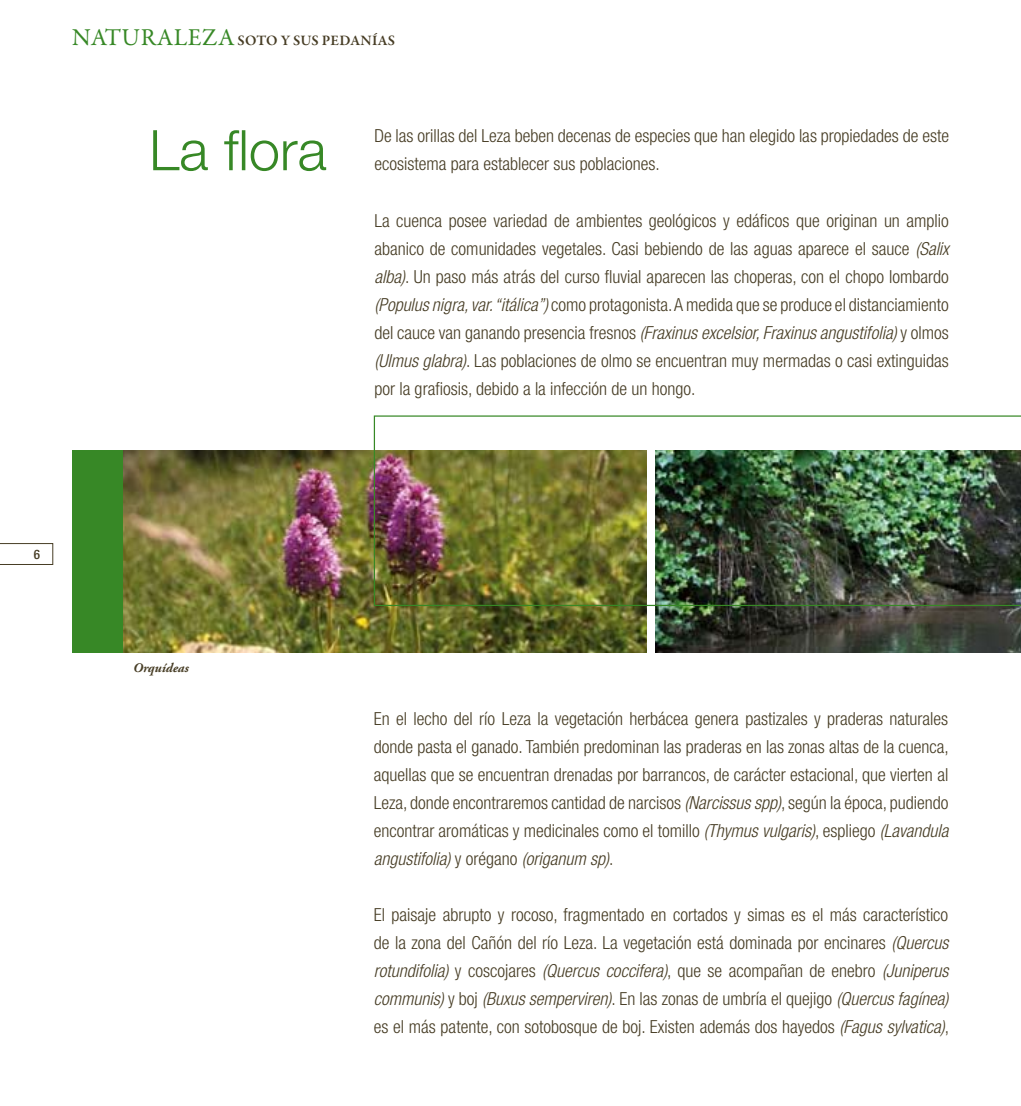
<style>
.page{position:relative;width:1021px;height:1106px;background:#fff}
.page>*{position:absolute;margin:0;border:0;box-sizing:border-box;transform-origin:0 0}
.t1{font:300 56px "Helvetica Neue";color:#378826}
.t2{font:300 condensed 18px/28px "Helvetica Neue";color:#473d25;text-align:justify}
.t3{font:600 14.6px "Garamond Premr Pro";letter-spacing:.01em;color:#473d25}
.t4{font:italic 700 13px "Adobe Garamond Pro";color:#473d25}
.t5{font:500 condensed 13px "Helvetica Neue";color:#473d25}
.s1{font-weight:400;font-size:24.4px;color:#378826}
.s2{font-style:italic}
</style>
<div class="page">
<svg style="left:0;top:543px;width:53px;height:22px"></svg>
<div style="left:72px;top:450px;width:51px;height:203px;background:#378826"></div>
<img style="left:123px;top:450px;width:523px;height:203px">
<img style="left:655px;top:606px;width:365px;height:47px">
<img style="left:374px;top:415px;width:646px;height:191px">
<p class="t3" style="left:72px;top:31px;width:324px"><span class="s1">NATURALEZA</span> SOTO Y SUS PEDANÍAS</p>
<h1 class="t1" style="left:149px;top:116px;width:179px">La flora</h1>
<p class="t2" style="left:374px;top:122px;width:576px">De las orillas del Leza beben decenas de especies que han elegido las propiedades de este ecosistema para establecer sus poblaciones.</p>
<p class="t2" style="left:374px;top:206px;width:576px">La cuenca posee variedad de ambientes geológicos y edáficos que originan un amplio abanico de comunidades vegetales. Casi bebiendo de las aguas aparece el sauce <span class="s2">(Salix alba)</span>. Un paso más atrás del curso fluvial aparecen las choperas, con el chopo lombardo <span class="s2">(Populus nigra, var. “itálica”)</span> como protagonista. A medida que se produce el distanciamiento del cauce van ganando presencia fresnos <span class="s2">(Fraxinus excelsior, Fraxinus angustifolia)</span> y olmos <span class="s2">(Ulmus glabra)</span>. Las poblaciones de olmo se encuentran muy mermadas o casi extinguidas por la grafiosis, debido a la infección de un hongo.</p>
<p class="t5" style="left:34px;top:546px;width:8px">6</p>
<p class="t4" style="left:133px;top:660px;width:57px">Orquídeas</p>
<p class="t2" style="left:374px;top:704px;width:576px">En el lecho del río Leza la vegetación herbácea genera pastizales y praderas naturales donde pasta el ganado. También predominan las praderas en las zonas altas de la cuenca, aquellas que se encuentran drenadas por barrancos, de carácter estacional, que vierten al Leza, donde encontraremos cantidad de narcisos <span class="s2">(Narcissus spp)</span>, según la época, pudiendo encontrar aromáticas y medicinales como el tomillo <span class="s2">(Thymus vulgaris)</span>, espliego <span class="s2">(Lavandula angustifolia)</span> y orégano <span class="s2">(origanum sp)</span>.</p>
<p class="t2" style="left:374px;top:900px;width:576px">El paisaje abrupto y rocoso, fragmentado en cortados y simas es el más característico de la zona del Cañón del río Leza. La vegetación está dominada por encinares <span class="s2">(Quercus rotundifolia)</span> y coscojares <span class="s2">(Quercus coccifera)</span>, que se acompañan de enebro <span class="s2">(Juniperus communis)</span> y boj <span class="s2">(Buxus semperviren)</span>. En las zonas de umbría el quejigo <span class="s2">(Quercus fagínea) </span>es el más patente, con sotobosque de boj. Existen además dos hayedos <span class="s2">(Fagus sylvatica)</span>,</p>
</div>
